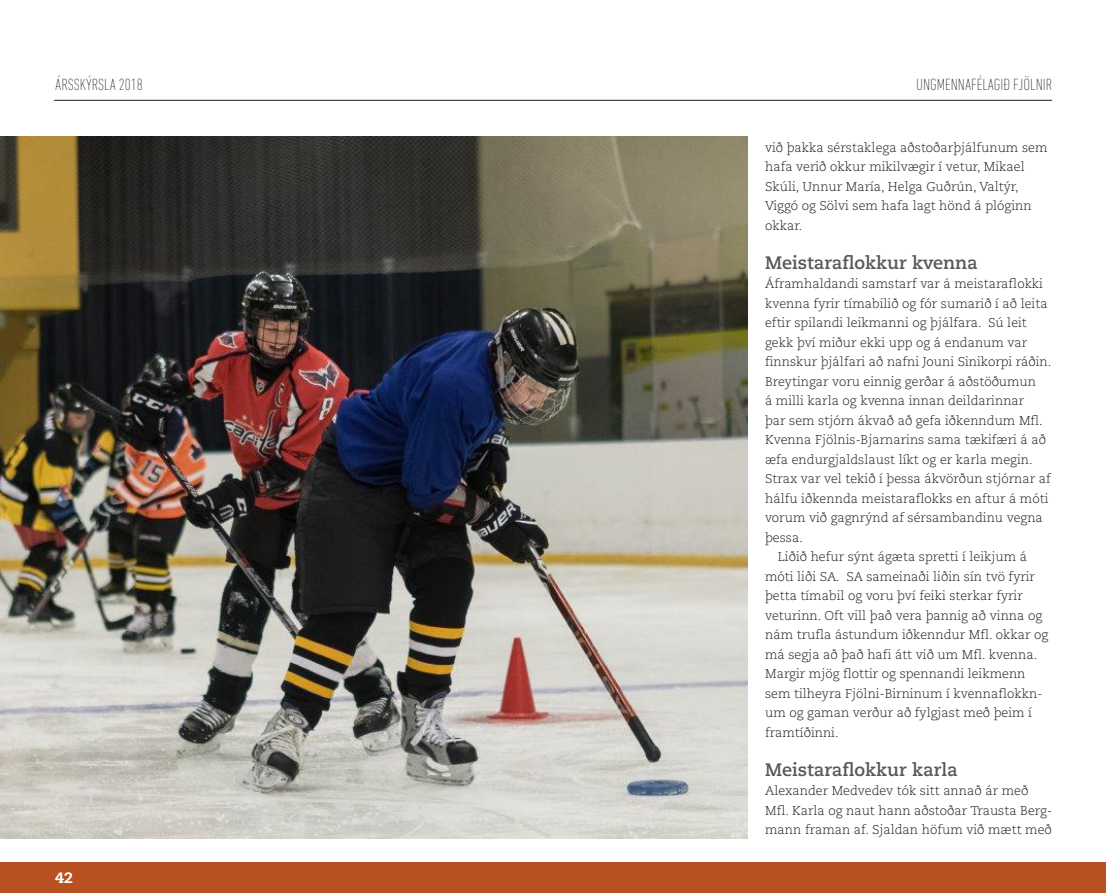
<style>
.page{position:relative;width:1106px;height:893px;background:#fff}
.page>*{position:absolute;margin:0;border:0;box-sizing:border-box;transform-origin:0 0}
.Millfyrirsögn{font:700 18px "Caecilia";color:#57585a}
.t1{font:200 condensed 16.5px "DIN Next LT Pro";color:#231f20}
.t2{font:800 15px "Caecilia";color:#fff}
.Meginmál_fyrst{font:300 12.75px/19.5px "Caecilia";color:#231f20}
.Meginmál{font:300 12.75px/19.5px "Caecilia";color:#231f20}
</style>
<div class="page">
<div style="left:0;top:862px;width:1106px;height:31px;background:#b8501f"></div>
<hr style="left:54px;top:100px;width:998px;height:1px;background:#231f20">
<img style="left:0;top:136px;width:747px;height:703px">
<p class="t1" style="left:55px;top:75px;width:89px">ÁRSSKÝRSLA 2018</p>
<p class="t1" style="left:916px;top:75px;width:138px">UNGMENNAFÉLAGIÐ FJÖLNIR</p>
<p class="t2" style="left:55px;top:869px;width:19px">42</p>
<p class="Meginmál" style="left:765px;top:138px;width:284px">við þakka sérstaklega aðstoðarþjálfunum sem hafa verið okkur mikilvægir í vetur, Mikael Skúli, Unnur María, Helga Guðrún, Valtýr, Viggó og Sölvi sem hafa lagt hönd á plóginn okkar.</p>
<p class="Millfyrirsögn" style="left:765px;top:252px;width:214px">Meistaraflokkur kvenna</p>
<p class="Meginmál_fyrst" style="left:765px;top:274px;width:288px">Áframhaldandi samstarf var á meistaraflokki kvenna fyrir tímabilið og fór sumarið í að leita eftir spilandi leikmanni og þjálfara. Sú leit gekk því miður ekki upp og á endanum var finnskur þjálfari að nafni Jouni Sinikorpi ráðin.<br>Breytingar voru einnig gerðar á aðstöðumun<br>á milli karla og kvenna innan deildarinnar<br>þar sem stjórn ákvað að gefa iðkenndum Mfl.<br>Kvenna Fjölnis-Bjarnarins sama tækifæri á að æfa endurgjaldslaust líkt og er karla megin.<br>Strax var vel tekið í þessa ákvörðun stjórnar af hálfu iðkennda meistaraflokks en aftur á móti vorum við gagnrýnd af sérsambandinu vegna þessa.</p>
<p class="Meginmál" style="left:765px;top:547px;width:284px;text-indent:13px">Liðið hefur sýnt ágæta spretti í leikjum á móti liði SA. SA sameinaði liðin sín tvö fyrir þetta tímabil og voru því feiki sterkar fyrir veturinn. Oft vill það vera þannig að vinna og nám trufla ástundum iðkenndur Mfl. okkar og má segja að það hafi átt við um Mfl. kvenna.<br>Margir mjög flottir og spennandi leikmenn sem tilheyra Fjölni-Birninum í kvennaflokkn&shy;um og gaman verður að fylgjast með þeim í framtíðinni.</p>
<p class="Millfyrirsögn" style="left:765px;top:759px;width:194px">Meistaraflokkur karla</p>
<p class="Meginmál_fyrst" style="left:765px;top:781px;width:288px">Alexander Medvedev tók sitt annað ár með<br>Mfl. Karla og naut hann aðstoðar Trausta Berg&shy;mann framan af. Sjaldan höfum við mætt með</p>
</div>
